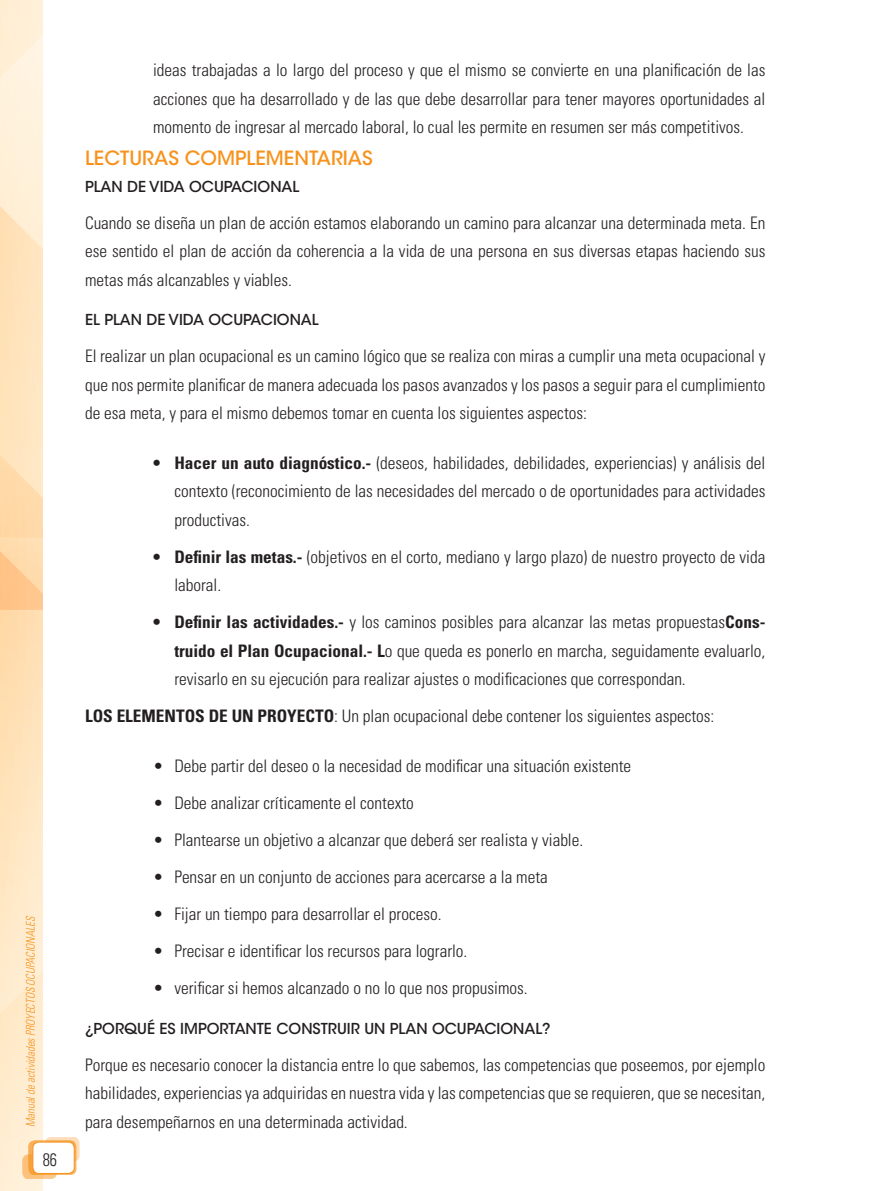
<style>
.page{position:relative;width:893px;height:1191px;background:#fff}
.page>*{position:absolute;margin:0;border:0;box-sizing:border-box;transform-origin:0 0}
.t1{font:500 19.5px "ITC Avant Garde Std";color:#f7931d}
.t2{font:300 condensed 18px "Univers LT Std";color:#231f20;scale:.9 1}
.t3{font:300 condensed 17.25px/28.5px "Univers LT Std";color:#231f20;text-align:justify}
.t4{font:500 15px "ITC Avant Garde Std";color:#231f20}
.t5{font:italic 300 condensed 12px "Univers LT Std";color:#f7931d;scale:.9 1}
.s1{font-weight:700}
</style>
<div class="page">
<svg style="left:0;top:0;width:43px;height:1191px;background:#fee6c3"></svg>
<svg style="left:29px;top:1140px;width:47px;height:34px"></svg>
<div style="left:29px;top:1140px;width:47px;height:34px;border:1px solid #f7931d;border-radius:6px"></div>
<svg style="left:23px;top:1154px;width:33px;height:24px"></svg>
<div style="left:23px;top:1154px;width:33px;height:24px;border:1px solid #f7931d;border-radius:6px"></div>
<svg style="left:46px;top:1137px;width:33px;height:24px"></svg>
<div style="left:45px;top:1137px;width:34px;height:24px;border:1px solid #f7931d;border-radius:6px"></div>
<div style="left:33px;top:1142px;width:41px;height:31px;background:#fff;border-radius:6px"></div>
<div style="left:33px;top:1142px;width:41px;height:31px;border:1px solid #f7931d;border-radius:6px"></div>
<p class="t5" style="left:23px;top:1127px;width:236px;rotate:-90deg">Manual de actividades PROYECTOS OCUPACIONALES</p>
<p class="t2" style="left:43px;top:1149px;width:17px">86</p>
<p class="t3" style="left:153px;top:56px;width:614px">ideas trabajadas a lo largo del proceso y que el mismo se convierte en una planificación de las acciones que ha desarrollado y de las que debe desarrollar para tener mayores oportunidades al momento de ingresar al mercado laboral, lo cual les permite en resumen ser más competitivos.</p>
<p class="t1" style="left:85px;top:146px;width:289px">LECTURAS COMPLEMENTARIAS</p>
<p class="t4" style="left:85px;top:177px;width:216px">PLAN DE VIDA OCUPACIONAL</p>
<p class="t3" style="left:85px;top:208px;width:682px">Cuando se diseña un plan de acción estamos elaborando un camino para alcanzar una determinada meta. En ese sentido el plan de acción da coherencia a la vida de una persona en sus diversas etapas haciendo sus metas más alcanzables y viables.</p>
<p class="t4" style="left:85px;top:310px;width:235px">EL PLAN DE VIDA OCUPACIONAL</p>
<p class="t3" style="left:85px;top:342px;width:682px">El realizar un plan ocupacional es un camino lógico que se realiza con miras a cumplir una meta ocupacional y que nos permite planificar de manera adecuada los pasos avanzados y los pasos a seguir para el cumplimiento de esa meta, y para el mismo debemos tomar en cuenta los siguientes aspectos:</p>
<p class="t3" style="left:174px;top:448px;width:593px;text-indent:-21px"><span class="s1">• Hacer un auto diagnóstico.-</span> (deseos, habilidades, debilidades, experiencias) y análisis del contexto (reconocimiento de las necesidades del mercado o de oportunidades para actividades productivas.</p>
<p class="t3" style="left:174px;top:542px;width:593px;text-indent:-21px"><span class="s1">• Definir las metas.-</span> (objetivos en el corto, mediano y largo plazo) de nuestro proyecto de vida laboral.</p>
<p class="t3" style="left:174px;top:608px;width:593px;text-indent:-21px"><span class="s1">• Definir las actividades.-</span> y los caminos posibles para alcanzar las metas propuestas<span class="s1">Cons&shy;truido el Plan Ocupacional.- L</span>o que queda es ponerlo en marcha, seguidamente evaluarlo, revisarlo en su ejecución para realizar ajustes o modificaciones que correspondan.</p>
<p class="t3" style="left:85px;top:702px;width:631px"><span class="s1">LOS ELEMENTOS DE UN PROYECTO</span>: Un plan ocupacional debe contener los siguientes aspectos:</p>
<p class="t3" style="left:153px;top:752px;width:480px">• Debe partir del deseo o la necesidad de modificar una situación existente</p>
<p class="t3" style="left:153px;top:789px;width:262px">• Debe analizar críticamente el contexto</p>
<p class="t3" style="left:153px;top:826px;width:432px">• Plantearse un objetivo a alcanzar que deberá ser realista y viable.</p>
<p class="t3" style="left:153px;top:863px;width:396px">• Pensar en un conjunto de acciones para acercarse a la meta</p>
<p class="t3" style="left:153px;top:900px;width:290px">• Fijar un tiempo para desarrollar el proceso.</p>
<p class="t3" style="left:153px;top:937px;width:316px">• Precisar e identificar los recursos para lograrlo.</p>
<p class="t3" style="left:153px;top:974px;width:376px">• verificar si hemos alcanzado o no lo que nos propusimos.</p>
<p class="t4" style="left:85px;top:1019px;width:467px">¿PORQUÉ ES IMPORTANTE CONSTRUIR UN PLAN OCUPACIONAL?</p>
<p class="t3" style="left:85px;top:1050px;width:682px">Porque es necesario conocer la distancia entre lo que sabemos, las competencias que poseemos, por ejemplo habilidades, experiencias ya adquiridas en nuestra vida y las competencias que se requieren, que se necesitan, para desempeñarnos en una determinada actividad.</p>
</div>
